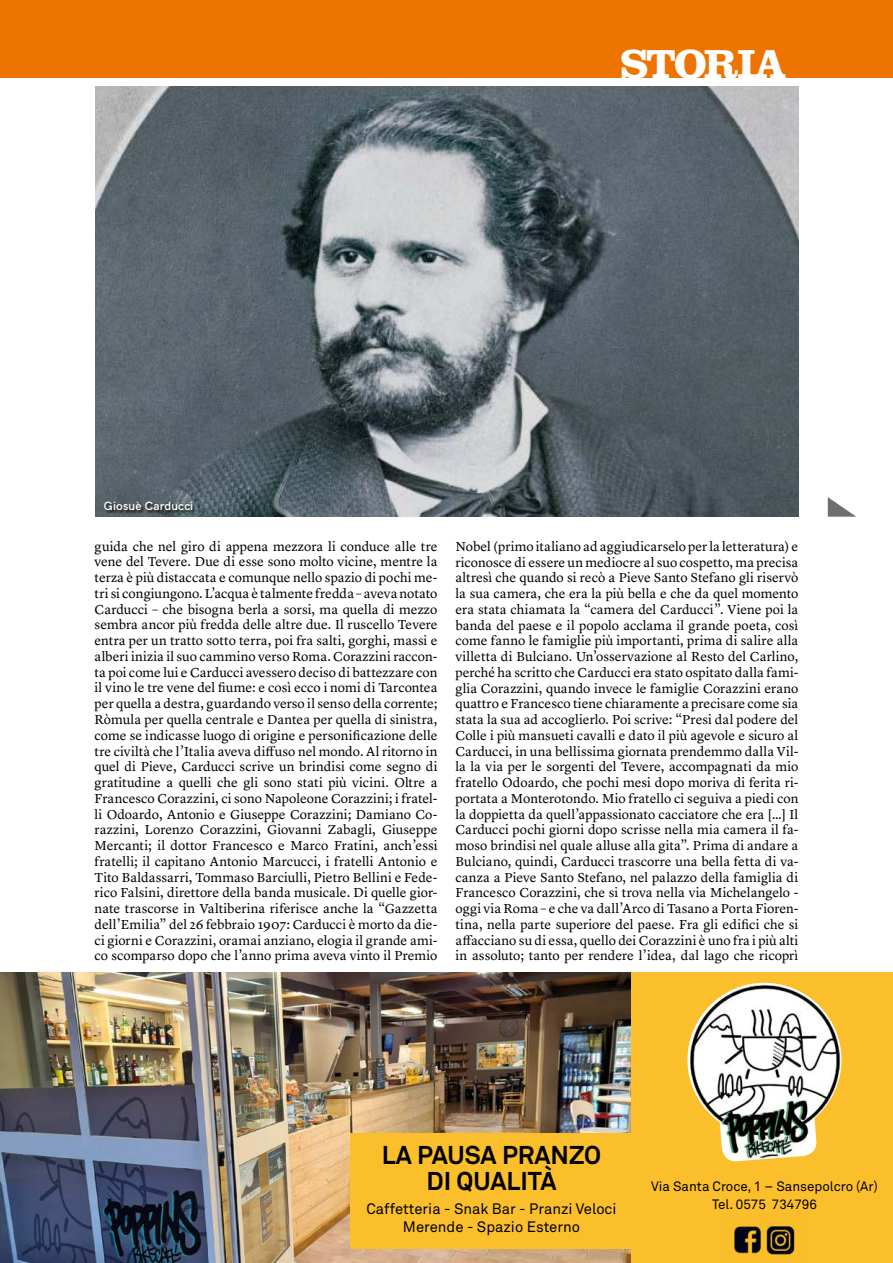
<style>
.page{position:relative;width:893px;height:1263px;background:#fff}
.page>*{position:absolute;margin:0;border:0;box-sizing:border-box;transform-origin:0 0}
.t1{font:700 42px "Clarendon LT Std";letter-spacing:-.05em;color:#fff}
.t2{font:700 25.5px/25.5px "Akkurat";color:#000;text-align:center}
.t3{font:15px/18px "Akkurat";color:#000;text-align:center}
.t4{font:13.5px/15.8px "Lyon Text";color:#000;text-align:justify}
.t5{font:13.5px/18px "Akkurat";color:#000;text-align:center}
.t6{font:600 12px "HK Grotesk";letter-spacing:.01em;color:#fff}
</style>
<div class="page">
<div style="left:0;top:0;width:893px;height:78px;background:#ee7402"></div>
<hr style="left:0;top:320px;width:1px;height:231px;background:#ee7402">
<img style="left:96px;top:86px;width:702px;height:431px">
<svg style="left:828px;top:497px;width:28px;height:20px"></svg>
<div style="left:105px;top:502px;width:91px;height:12px;background:#000;opacity:.75"></div>
<img style="left:0;top:972px;width:631px;height:291px">
<div style="left:631px;top:972px;width:262px;height:291px;background:#fcbf2c"></div>
<div style="left:350px;top:1133px;width:281px;height:116px;background:#fcbf2c"></div>
<img style="left:687px;top:983px;width:154px;height:179px">
<img style="left:734px;top:1226px;width:20px;height:28px">
<img style="left:754px;top:1226px;width:41px;height:29px">
<p class="t6" style="left:104px;top:497px;width:91px">Giosuè Carducci</p>
<h1 class="t1" style="left:620px;top:38px;width:168px">STORIA</h1>
<p class="t4" style="left:95px;top:537px;width:344px">guida che nel giro di appena mezzora li conduce alle tre vene del Tevere. Due di esse sono molto vicine, mentre la terza è più distaccata e comunque nello spazio di pochi me&shy;tri si congiungono. L’acqua è talmente fredda – aveva notato Carducci – che bisogna berla a sorsi, ma quella di mezzo sembra ancor più fredda delle altre due. Il ruscello Tevere entra per un tratto sotto terra, poi fra salti, gorghi, massi e alberi inizia il suo cammino verso Roma. Corazzini raccon&shy;ta poi come lui e Carducci avessero deciso di battezzare con il vino le tre vene del fiume: e così ecco i nomi di Tarcontea per quella a destra, guardando verso il senso della corrente; Ròmula per quella centrale e Dantea per quella di sinistra, come se indicasse luogo di origine e personificazione delle tre civiltà che l’Italia aveva diffuso nel mondo. Al ritorno in quel di Pieve, Carducci scrive un brindisi come segno di gratitudine a quelli che gli sono stati più vicini. Oltre a Francesco Corazzini, ci sono Napoleone Corazzini; i fratel&shy;li Odoardo, Antonio e Giuseppe Corazzini; Damiano Co&shy;razzini, Lorenzo Corazzini, Giovanni Zabagli, Giuseppe Mercanti; il dottor Francesco e Marco Fratini, anch’essi fratelli; il capitano Antonio Marcucci, i fratelli Antonio e Tito Baldassarri, Tommaso Barciulli, Pietro Bellini e Fede&shy;rico Falsini, direttore della banda musicale. Di quelle gior&shy;nate trascorse in Valtiberina riferisce anche la “Gazzetta dell’Emilia” del 26 febbraio 1907: Carducci è morto da die&shy;ci giorni e Corazzini, oramai anziano, elogia il grande ami&shy;co scomparso dopo che l’anno prima aveva vinto il Premio</p>
<p class="t4" style="left:455px;top:537px;width:344px">Nobel (primo italiano ad aggiudicarselo per la letteratura) e riconosce di essere un mediocre al suo cospetto, ma precisa altresì che quando si recò a Pieve Santo Stefano gli riservò la sua camera, che era la più bella e che da quel momento era stata chiamata la “camera del Carducci”. Viene poi la banda del paese e il popolo acclama il grande poeta, così come fanno le famiglie più importanti, prima di salire alla villetta di Bulciano. Un’osservazione al Resto del Carlino, perché ha scritto che Carducci era stato ospitato dalla fami&shy;glia Corazzini, quando invece le famiglie Corazzini erano quattro e Francesco tiene chiaramente a precisare come sia stata la sua ad accoglierlo. Poi scrive: “Presi dal podere del Colle i più mansueti cavalli e dato il più agevole e sicuro al Carducci, in una bellissima giornata prendemmo dalla Vil&shy;la la via per le sorgenti del Tevere, accompagnati da mio fratello Odoardo, che pochi mesi dopo moriva di ferita ri&shy;portata a Monterotondo. Mio fratello ci seguiva a piedi con la doppietta da quell’appassionato cacciatore che era […] Il Carducci pochi giorni dopo scrisse nella mia camera il fa&shy;moso brindisi nel quale alluse alla gita”. Prima di andare a Bulciano, quindi, Carducci trascorre una bella fetta di va&shy;canza a Pieve Santo Stefano, nel palazzo della famiglia di Francesco Corazzini, che si trova nella via Michelangelo - oggi via Roma – e che va dall’Arco di Tasano a Porta Fioren&shy;tina, nella parte superiore del paese. Fra gli edifici che si affacciano su di essa, quello dei Corazzini è uno fra i più alti in assoluto; tanto per rendere l’idea, dal lago che ricoprì</p>
<h2 class="t2" style="left:382px;top:1143px;width:221px">LA PAUSA PRANZO<br>DI QUALITÀ</h2>
<p class="t3" style="left:366px;top:1200px;width:252px">Caffetteria - Snak Bar - Pranzi Veloci<br>Merende - Spazio Esterno</p>
<p class="t5" style="left:651px;top:1178px;width:228px">Via Santa Croce, 1 – Sansepolcro (Ar)<br>Tel. 0575 734796</p>
</div>
